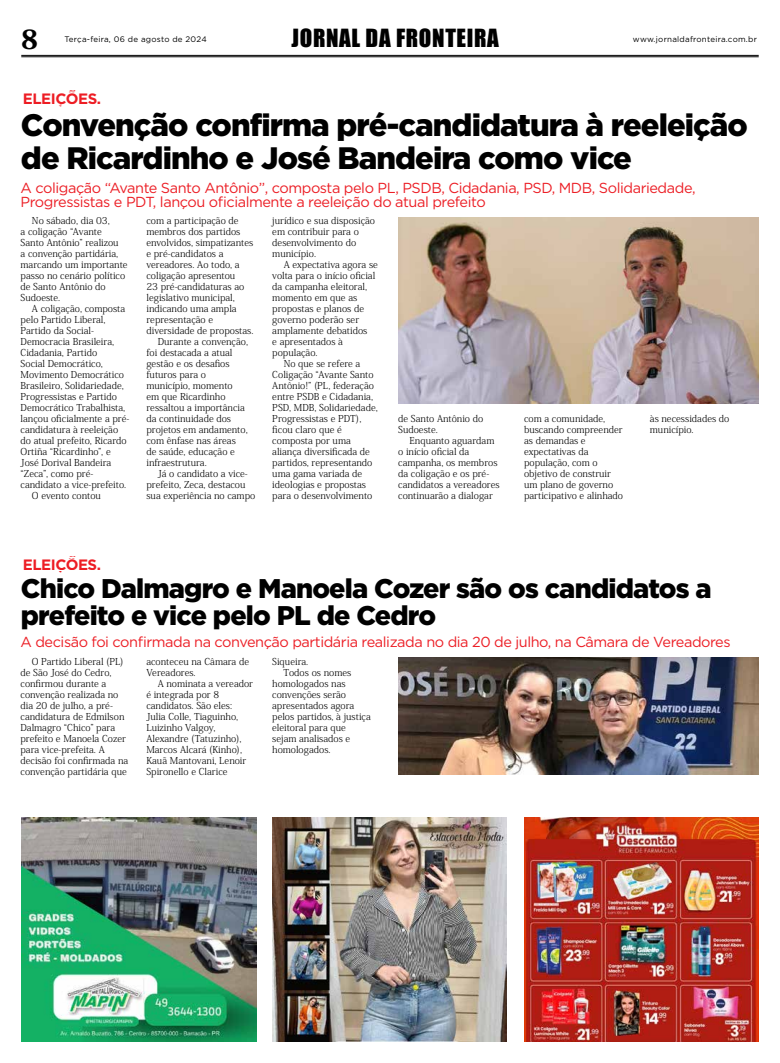
<style>
.page{position:relative;width:780px;height:1063px;background:#fff}
.page>*{position:absolute;margin:0;border:0;box-sizing:border-box;transform-origin:0 0}
.t1{font:900 31px/33px "Gotham";letter-spacing:-.03em;color:#000}
.t2{font:900 27px/27px "Gotham";letter-spacing:-.03em;color:#000}
.t3{font:800 26.3px "Koz Min Pro";color:#000}
.t4{font:23px "Impact";letter-spacing:.03em;color:#000}
.t5{font:700 15px "Gotham";letter-spacing:-.03em;color:#ed1d24}
.t6{font:14.5px/14.5px "Gotham";letter-spacing:-.03em;color:#ec1f26}
.t7{font:300 9.5px/11px "Koz Min Pro";color:#000}
.t8{font:8px "Gotham";letter-spacing:.03em;color:#000}
</style>
<div class="page">
<hr style="left:21px;top:55px;width:737px;height:1px;background:#000">
<hr style="left:21px;top:56px;width:737px;height:1px;background:#000">
<img style="left:524px;top:818px;width:234px;height:223px">
<img style="left:22px;top:818px;width:234px;height:223px">
<img style="left:272px;top:818px;width:234px;height:223px">
<img style="left:398px;top:217px;width:360px;height:187px">
<img style="left:398px;top:657px;width:360px;height:118px">
<h3 class="t4" style="left:291px;top:21px;width:209px">JORNAL DA FRONTEIRA</h3>
<h3 class="t3" style="left:21px;top:20px;width:18px">8</h3>
<p class="t8" style="left:64px;top:34px;width:144px">Terça-feira, 06 de agosto de 2024</p>
<p class="t8" style="left:633px;top:34px;width:125px">www.jornaldafronteira.com.br</p>
<h3 class="t5" style="left:23px;top:89px;width:80px">ELEIÇÕES.</h3>
<h1 class="t1" style="left:21px;top:107px;width:728px">Convenção confirma pré-candidatura à reeleição de Ricardinho e José Bandeira como vice</h1>
<h3 class="t6" style="left:21px;top:180px;width:676px">A coligação “Avante Santo Antônio”, composta pelo PL, PSDB, Cidadania, PSD, MDB, Solidariedade,<br>Progressistas e PDT, lançou oficialmente a reeleição do atual prefeito</h3>
<p class="t7" style="left:21px;top:214px;width:108px;text-indent:11px">No sábado, dia 03,<br>a coligação “Avante<br>Santo Antônio” realizou<br>a convenção partidária, marcando um importante passo no cenário político de Santo Antônio do<br>Sudoeste.</p>
<p class="t7" style="left:32px;top:302px;width:95px">A coligação, composta</p>
<p class="t7" style="left:21px;top:313px;width:86px">pelo Partido Liberal,</p>
<p class="t7" style="left:21px;top:324px;width:75px">Partido da Social-</p>
<p class="t7" style="left:21px;top:335px;width:95px">Democracia Brasileira,</p>
<p class="t7" style="left:21px;top:346px;width:78px">Cidadania, Partido</p>
<p class="t7" style="left:21px;top:357px;width:84px">Social Democrático,</p>
<p class="t7" style="left:21px;top:368px;width:105px">Movimento Democrático</p>
<p class="t7" style="left:21px;top:379px;width:105px">Brasileiro, Solidariedade,</p>
<p class="t7" style="left:21px;top:390px;width:98px">Progressistas e Partido</p>
<p class="t7" style="left:21px;top:401px;width:106px">Democrático Trabalhista,</p>
<p class="t7" style="left:21px;top:412px;width:110px">lançou oficialmente a pré-</p>
<p class="t7" style="left:21px;top:423px;width:99px">candidatura à reeleição</p>
<p class="t7" style="left:21px;top:434px;width:108px">do atual prefeito, Ricardo</p>
<p class="t7" style="left:21px;top:445px;width:92px">Ortiña “Ricardinho”, e</p>
<p class="t7" style="left:21px;top:456px;width:92px">José Dorival Bandeira</p>
<p class="t7" style="left:21px;top:467px;width:74px">“Zeca”, como pré-</p>
<p class="t7" style="left:21px;top:478px;width:107px">candidato a vice-prefeito.</p>
<p class="t7" style="left:32px;top:489px;width:70px">O evento contou</p>
<p class="t7" style="left:146px;top:214px;width:94px">com a participação de</p>
<p class="t7" style="left:146px;top:225px;width:95px">membros dos partidos</p>
<p class="t7" style="left:146px;top:236px;width:108px">envolvidos, simpatizantes</p>
<p class="t7" style="left:146px;top:247px;width:79px">e pré-candidatos a</p>
<p class="t7" style="left:146px;top:258px;width:95px">vereadores. Ao todo, a</p>
<p class="t7" style="left:146px;top:269px;width:90px">coligação apresentou</p>
<p class="t7" style="left:146px;top:280px;width:99px">23 pré-candidaturas ao</p>
<p class="t7" style="left:146px;top:291px;width:90px">legislativo municipal,</p>
<p class="t7" style="left:146px;top:302px;width:92px">indicando uma ampla</p>
<p class="t7" style="left:146px;top:313px;width:68px">representação e</p>
<p class="t7" style="left:146px;top:324px;width:108px">diversidade de propostas.</p>
<p class="t7" style="left:158px;top:335px;width:92px">Durante a convenção,</p>
<p class="t7" style="left:146px;top:346px;width:87px">foi destacada a atual</p>
<p class="t7" style="left:146px;top:357px;width:85px">gestão e os desafios</p>
<p class="t7" style="left:146px;top:368px;width:61px">futuros para o</p>
<p class="t7" style="left:146px;top:379px;width:88px">município, momento</p>
<p class="t7" style="left:146px;top:390px;width:81px">em que Ricardinho</p>
<p class="t7" style="left:146px;top:401px;width:100px">ressaltou a importância</p>
<p class="t7" style="left:146px;top:412px;width:86px">da continuidade dos</p>
<p class="t7" style="left:146px;top:423px;width:103px">projetos em andamento,</p>
<p class="t7" style="left:146px;top:434px;width:91px">com ênfase nas áreas</p>
<p class="t7" style="left:146px;top:445px;width:90px">de saúde, educação e</p>
<p class="t7" style="left:146px;top:456px;width:62px">infraestrutura.</p>
<p class="t7" style="left:158px;top:467px;width:92px">Já o candidato a vice-</p>
<p class="t7" style="left:146px;top:478px;width:101px">prefeito, Zeca, destacou</p>
<p class="t7" style="left:146px;top:489px;width:110px">sua experiência no campo</p>
<p class="t7" style="left:272px;top:214px;width:104px">jurídico e sua disposição em contribuir para o desenvolvimento do município.</p>
<p class="t7" style="left:284px;top:258px;width:96px">A expectativa agora se</p>
<p class="t7" style="left:272px;top:269px;width:104px">volta para o início oficial</p>
<p class="t7" style="left:272px;top:280px;width:96px">da campanha eleitoral,</p>
<p class="t7" style="left:272px;top:291px;width:86px">momento em que as</p>
<p class="t7" style="left:272px;top:302px;width:93px">propostas e planos de</p>
<p class="t7" style="left:272px;top:313px;width:88px">governo poderão ser</p>
<p class="t7" style="left:272px;top:324px;width:97px">amplamente debatidos</p>
<p class="t7" style="left:272px;top:335px;width:72px">e apresentados à</p>
<p class="t7" style="left:272px;top:346px;width:47px">população.</p>
<p class="t7" style="left:284px;top:357px;width:78px">No que se refere a</p>
<p class="t7" style="left:272px;top:368px;width:103px">Coligação “Avante Santo</p>
<p class="t7" style="left:272px;top:379px;width:103px">Antônio!” (PL, federação</p>
<p class="t7" style="left:272px;top:390px;width:102px">entre PSDB e Cidadania,</p>
<p class="t7" style="left:272px;top:401px;width:107px">PSD, MDB, Solidariedade,</p>
<p class="t7" style="left:272px;top:413px;width:91px">Progressistas e PDT),</p>
<p class="t7" style="left:272px;top:424px;width:71px">ficou claro que é</p>
<p class="t7" style="left:272px;top:435px;width:80px">composta por uma</p>
<p class="t7" style="left:272px;top:446px;width:99px">aliança diversificada de</p>
<p class="t7" style="left:272px;top:457px;width:102px">partidos, representando</p>
<p class="t7" style="left:272px;top:468px;width:91px">uma gama variada de</p>
<p class="t7" style="left:272px;top:479px;width:95px">ideologias e propostas</p>
<p class="t7" style="left:272px;top:490px;width:102px">para o desenvolvimento</p>
<p class="t7" style="left:398px;top:413px;width:87px">de Santo Antônio do<br>Sudoeste.</p>
<p class="t7" style="left:398px;top:435px;width:103px;text-indent:11px">Enquanto aguardam o início oficial da campanha, os membros da coligação e os pré&shy;candidatos a vereadores continuarão a dialogar</p>
<h3 class="t5" style="left:23px;top:555px;width:80px">ELEIÇÕES.</h3>
<p class="t7" style="left:524px;top:413px;width:100px">com a comunidade, buscando compreender as demandas e expectativas da população, com o objetivo de construir um plano de governo participativo e alinhado</p>
<p class="t7" style="left:650px;top:413px;width:81px">às necessidades do município.</p>
<h2 class="t2" style="left:21px;top:575px;width:692px">Chico Dalmagro e Manoela Cozer são os candidatos a prefeito e vice pelo PL de Cedro</h2>
<p class="t7" style="left:20px;top:655px;width:109px;text-indent:11px">O Partido Liberal (PL) de São José do Cedro, confirmou durante a convenção realizada no dia 20 de julho, a pré&shy;candidatura de Edmilson<br>Dalmagro “Chico” para prefeito e Manoela Cozer para vice-prefeita. A decisão foi confirmada na convenção partidária que</p>
<p class="t7" style="left:146px;top:655px;width:104px">aconteceu na Câmara de<br>Vereadores.</p>
<h3 class="t6" style="left:20px;top:634px;width:711px">A decisão foi confirmada na convenção partidária realizada no dia 20 de julho, na Câmara de Vereadores</h3>
<p class="t7" style="left:272px;top:655px;width:38px">Siqueira.</p>
<p class="t7" style="left:283px;top:666px;width:69px">Todos os nomes</p>
<p class="t7" style="left:272px;top:677px;width:75px">homologados nas</p>
<p class="t7" style="left:272px;top:688px;width:75px">convenções serão</p>
<p class="t7" style="left:272px;top:699px;width:84px">apresentados agora</p>
<p class="t7" style="left:272px;top:710px;width:100px">pelos partidos, à justiça</p>
<p class="t7" style="left:272px;top:721px;width:75px">eleitoral para que</p>
<p class="t7" style="left:272px;top:732px;width:80px">sejam analisados e</p>
<p class="t7" style="left:272px;top:743px;width:60px">homologados.</p>
<p class="t7" style="left:146px;top:677px;width:108px;text-indent:11px">A nominata a vereador é integrada por 8 candidatos. São eles:<br>Julia Colle, Tiaguinho,<br>Luizinho Valgoy,<br>Alexandre (Tatuzinho),<br>Marcos Alcará (Kinho),<br>Kauã Mantovani, Lenoir<br>Spironello e Clarice</p>
</div>
